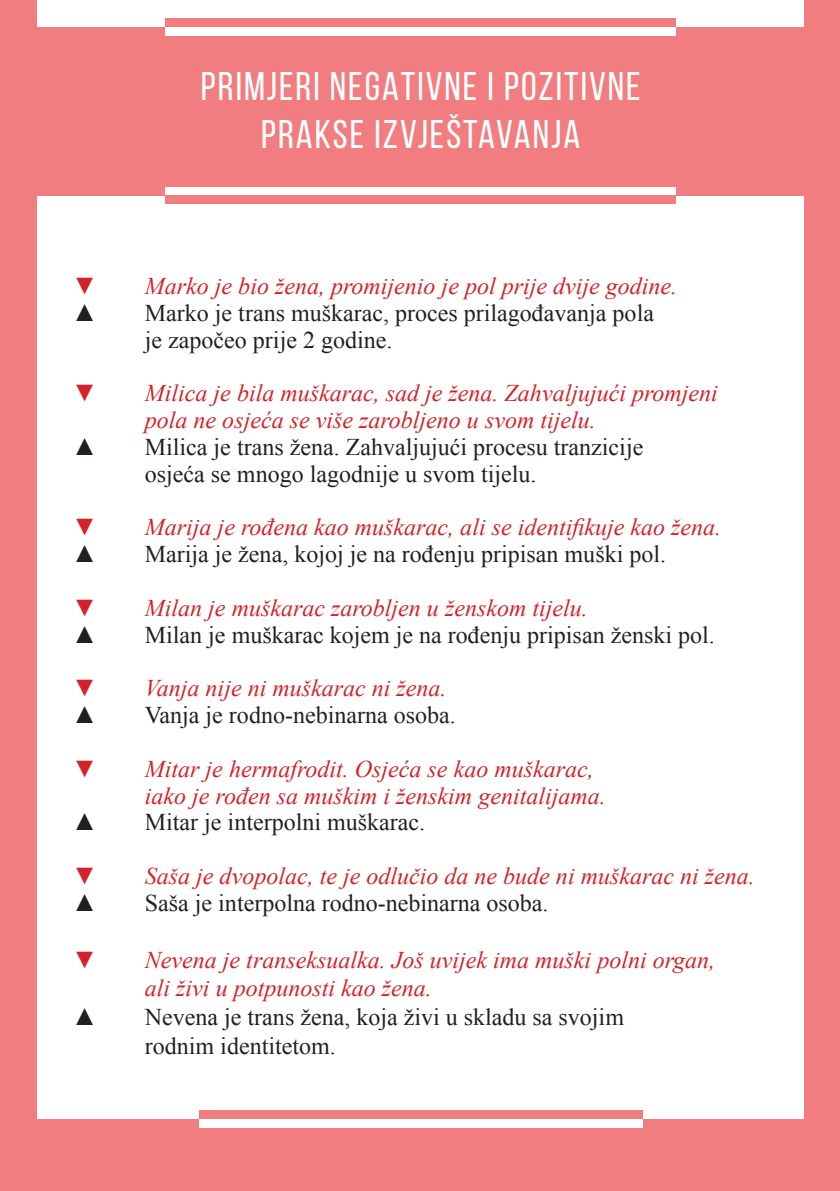
<style>
.page{position:relative;width:840px;height:1191px;background:#fff}
.page>*{position:absolute;margin:0;border:0;box-sizing:border-box;transform-origin:0 0}
.t1{font:40px/48px "Bebas Neue";letter-spacing:.05em;color:#fff;text-align:center}
.t2{font:italic 24px/26.8px "Times New Roman";color:#d2232a}
.t3{font:24px/26.8px "Times New Roman";color:#231f20}
</style>
<div class="page">
<div style="left:0;top:27px;width:839px;height:168px;background:#f17d80"></div>
<div style="left:165px;top:27px;width:510px;height:9px;background:#fff"></div>
<div style="left:165px;top:187px;width:510px;height:8px;background:#fff"></div>
<div style="left:165px;top:18px;width:510px;height:9px;background:#f17d80"></div>
<div style="left:165px;top:195px;width:510px;height:9px;background:#f17d80"></div>
<div style="left:0;top:0;width:36px;height:1191px;background:#f17d80"></div>
<div style="left:804px;top:0;width:35px;height:1191px;background:#f17d80"></div>
<div style="left:0;top:1119px;width:839px;height:72px;background:#f17d80"></div>
<div style="left:198px;top:1119px;width:444px;height:8px;background:#fff"></div>
<div style="left:198px;top:1110px;width:444px;height:9px;background:#f17d80"></div>
<h1 class="t1" style="left:201px;top:62px;width:441px">PRIMJERI NEGATIVNE i POZITIVNE<br>PRAKSE IZVJEŠTAVANJA</h1>
<p class="t2" style="left:73px;top:272px;width:605px">▼ Marko je bio žena, promijenio je pol prije dvije godine.</p>
<p class="t3" style="left:145px;top:299px;width:510px;text-indent:-72px">▲ Marko je trans muškarac, proces prilagođavanja pola je započeo prije 2 godine.</p>
<p class="t2" style="left:145px;top:379px;width:574px;text-indent:-72px">▼ Milica je bila muškarac, sad je žena. Zahvaljujući promjeni pola ne osjeća se više zarobljeno u svom tijelu.</p>
<p class="t3" style="left:145px;top:433px;width:499px;text-indent:-72px">▲ Milica je trans žena. Zahvaljujući procesu tranzicije osjeća se mnogo lagodnije u svom tijelu.</p>
<p class="t2" style="left:73px;top:513px;width:649px">▼ Marija je rođena kao muškarac, ali se identifikuje kao žena.</p>
<p class="t3" style="left:73px;top:540px;width:594px">▲ Marija je žena, kojoj je na rođenju pripisan muški pol.</p>
<p class="t2" style="left:73px;top:594px;width:516px">▼ Milan je muškarac zarobljen u ženskom tijelu.</p>
<p class="t3" style="left:73px;top:621px;width:643px">▲ Milan je muškarac kojem je na rođenju pripisan ženski pol.</p>
<p class="t2" style="left:73px;top:674px;width:375px">▼ Vanja nije ni muškarac ni žena.</p>
<p class="t3" style="left:73px;top:701px;width:384px">▲ Vanja je rodno-nebinarna osoba.</p>
<p class="t2" style="left:145px;top:754px;width:462px;text-indent:-72px">▼ Mitar je hermafrodit. Osjeća se kao muškarac, iako je rođen sa muškim i ženskim genitalijama.</p>
<p class="t3" style="left:73px;top:808px;width:353px">▲ Mitar je interpolni muškarac.</p>
<p class="t2" style="left:73px;top:862px;width:683px">▼ Saša je dvopolac, te je odlučio da ne bude ni muškarac ni žena.</p>
<p class="t3" style="left:73px;top:889px;width:477px">▲ Saša je interpolna rodno-nebinarna osoba.</p>
<p class="t2" style="left:145px;top:944px;width:571px;line-height:28.8px;text-indent:-72px">▼ Nevena je transeksualka. Još uvijek ima muški polni organ, ali živi u potpunosti kao žena.</p>
<p class="t3" style="left:145px;top:1002px;width:480px;line-height:28.8px;text-indent:-72px">▲ Nevena je trans žena, koja živi u skladu sa svojim rodnim identitetom.</p>
</div>
